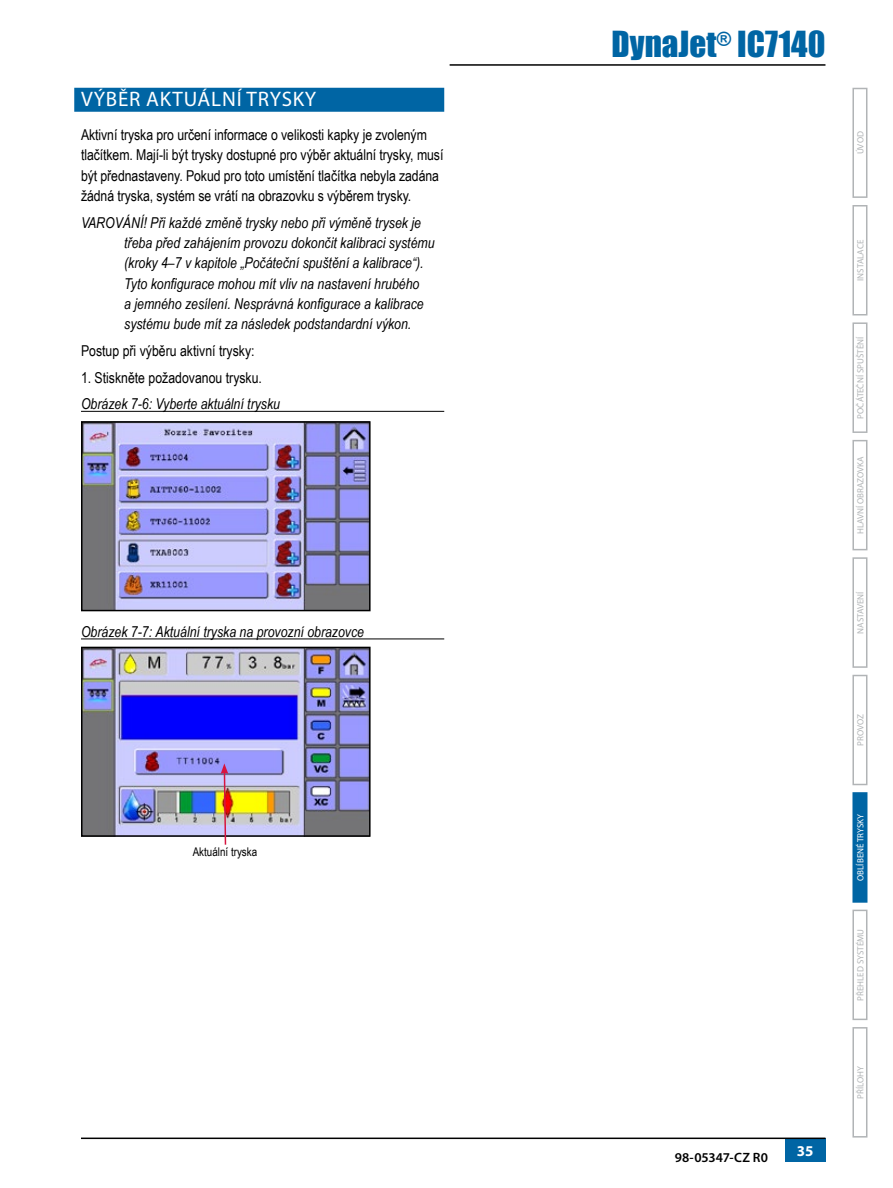
<style>
.page{position:relative;width:893px;height:1188px;background:#fff}
.page>*{position:absolute;margin:0;border:0;box-sizing:border-box;transform-origin:0 0}
.t1{font:33px "Impact";color:#0065a4}
.t2{font:21px "Myriad Pro";letter-spacing:.04em;color:#fff}
.t3{font:italic 15px/20.2px "Arial Narrow";color:#000}
.t4{font:15px/20.2px "Arial Narrow";letter-spacing:-.005em;color:#000}
.t5{font:700 15px "Myriad Pro";color:#fff}
.t6{font:600 13.5px "Myriad Pro";letter-spacing:.005em;color:#000}
.t7{font:12px "Arial Narrow";color:#000}
.t8{font:9px "Myriad Pro";color:#b1b4b6}
.t9{font:9px "Myriad Pro";color:#fff}
</style>
<div class="page">
<div style="left:852px;top:557px;width:15px;height:111px;border:2px solid #b1b4b6"></div>
<hr style="left:450px;top:64px;width:375px;height:2px;background:#000">
<div style="left:852px;top:322px;width:15px;height:111px;border:2px solid #b1b4b6"></div>
<div style="left:852px;top:205px;width:15px;height:111px;border:2px solid #b1b4b6"></div>
<div style="left:852px;top:675px;width:15px;height:110px;border:2px solid #b1b4b6"></div>
<div style="left:852px;top:440px;width:15px;height:110px;border:2px solid #b1b4b6"></div>
<div style="left:852px;top:910px;width:15px;height:110px;border:2px solid #b1b4b6"></div>
<div style="left:852px;top:88px;width:15px;height:110px;border:2px solid #b1b4b6"></div>
<div style="left:852px;top:1027px;width:15px;height:111px;border:2px solid #b1b4b6"></div>
<div style="left:785px;top:1138px;width:40px;height:24px;background:#0065a4"></div>
<hr style="left:81px;top:1138px;width:744px;height:1px;background:#000">
<div style="left:853px;top:793px;width:14px;height:109px;background:#0065a4"></div>
<div style="left:852px;top:792px;width:15px;height:111px;border:2px solid #0065a4"></div>
<div style="left:74px;top:88px;width:370px;height:24px;background:#0065a4"></div>
<hr style="left:81px;top:411px;width:363px;height:1px;background:#000">
<hr style="left:81px;top:639px;width:363px;height:1px;background:#000">
<img style="left:84px;top:424px;width:284px;height:184px">
<div style="left:81px;top:421px;width:290px;height:190px;border:2px solid #000"></div>
<img style="left:84px;top:650px;width:284px;height:184px">
<div style="left:81px;top:647px;width:290px;height:190px;border:2px solid #000"></div>
<svg style="left:221px;top:763px;width:7px;height:82px"></svg>
<h2 class="t2" style="left:81px;top:86px;width:237px">VÝBĚR AKTUÁLNÍ TRYSKY</h2>
<p class="t4" style="left:81px;top:124px;width:364px">Aktivní tryska pro určení informace o velikosti kapky je zvoleným tlačítkem. Mají-li být trysky dostupné pro výběr aktuální trysky, musí být přednastaveny. Pokud pro toto umístění tlačítka nebyla zadána žádná tryska, systém se vrátí na obrazovku s výběrem trysky.</p>
<p class="t3" style="left:124px;top:212px;width:312px;text-indent:-43px">VAROVÁNÍ! Při každé změně trysky nebo při výměně trysek je třeba před zahájením provozu dokončit kalibraci systému (kroky 4–7 v kapitole „Počáteční spuštění a kalibrace“).<br>Tyto konfigurace mohou mít vliv na nastavení hrubého<br>a jemného zesílení. Nesprávná konfigurace a kalibrace systému bude mít za následek podstandardní výkon.</p>
<p class="t4" style="left:81px;top:340px;width:175px">Postup při výběru aktivní trysky:</p>
<p class="t4" style="left:81px;top:367px;width:183px">1. Stiskněte požadovanou trysku.</p>
<p class="t3" style="left:81px;top:394px;width:201px">Obrázek 7-6: Vyberte aktuální trysku</p>
<p class="t3" style="left:81px;top:621px;width:285px">Obrázek 7-7: Aktuální tryska na provozní obrazovce</p>
<p class="t7" style="left:193px;top:843px;width:66px">Aktuální tryska</p>
<h1 class="t1" style="left:612px;top:19px;width:215px">DynaJet<sup>®</sup> IC7140</h1>
<p class="t8" style="left:855px;top:154px;width:25px;rotate:-90deg">ÚVOD</p>
<p class="t6" style="left:675px;top:1148px;width:95px">98-05347-CZ R0</p>
<p class="t5" style="left:797px;top:1141px;width:18px">35</p>
<p class="t8" style="left:855px;top:281px;width:43px;rotate:-90deg">INSTALACE</p>
<p class="t8" style="left:855px;top:419px;width:83px;rotate:-90deg">POČÁTEČNÍ SPUŠTĚNÍ</p>
<p class="t8" style="left:855px;top:534px;width:80px;rotate:-90deg">HLAVNÍ OBRAZOVKA</p>
<p class="t8" style="left:855px;top:634px;width:44px;rotate:-90deg">NASTAVENÍ</p>
<p class="t8" style="left:855px;top:746px;width:34px;rotate:-90deg">PROVOZ</p>
<p class="t9" style="left:855px;top:881px;width:68px;rotate:-90deg">OBLÍBENÉ TRYSKY</p>
<p class="t8" style="left:855px;top:1001px;width:74px;rotate:-90deg">PŘEHLED SYSTÉMU</p>
<p class="t8" style="left:855px;top:1099px;width:34px;rotate:-90deg">PŘÍLOHY</p>
</div>
